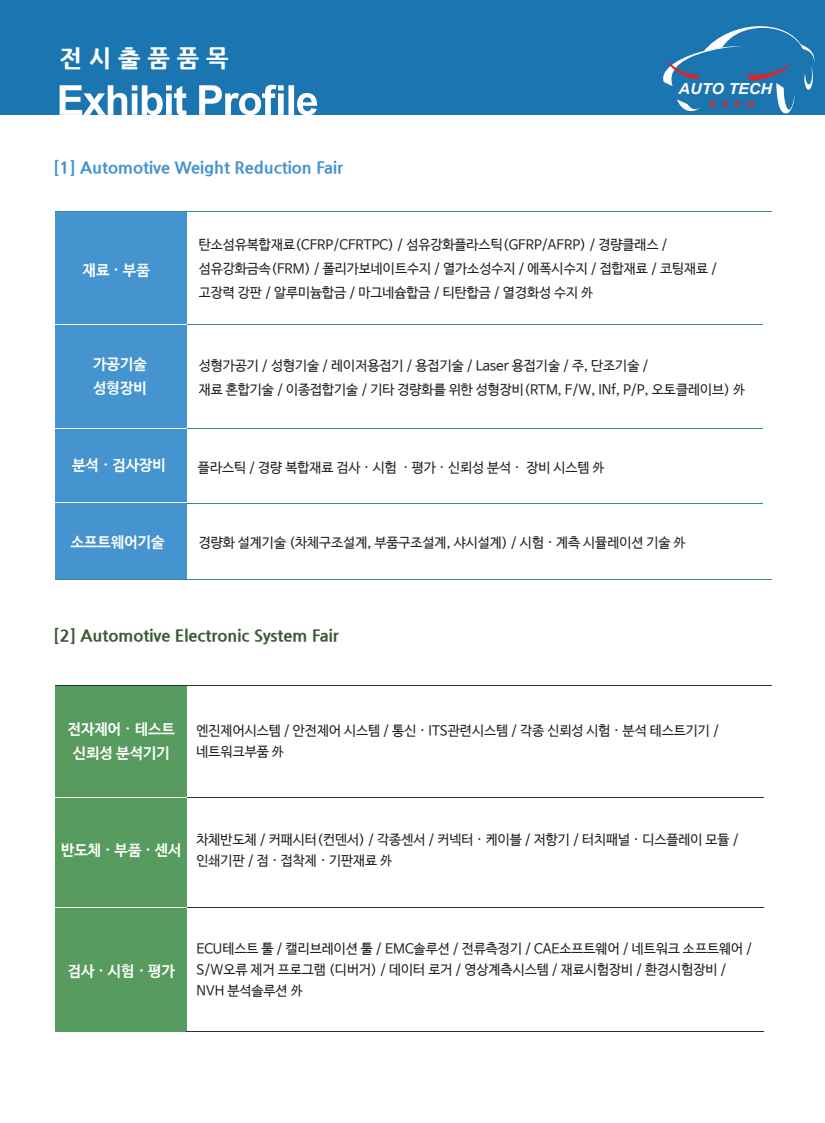
<style>
.page{position:relative;width:825px;height:1123px;background:#fff}
.page>*{position:absolute;margin:0;border:0;box-sizing:border-box;transform-origin:0 0}
.t1{font:800 24px "Nanum Gothic";color:#fff}
.t2{font:800 16.5px "Nanum Gothic";color:#395b32}
.t3{font:800 16.5px "Nanum Gothic";color:#4594cf}
.t4{font:italic 700 15.15px "Arial";color:#fff;scale:1.06 1}
.t5{font:700 15px/24px "Nanum Barun Gothic";color:#fff}
.t6{font:13.5px/21px "Nanum Barun Gothic";color:#231f20}
.t7{font:700 10.05px "Arial";color:#d92628}
</style>
<div class="page">
<div style="left:0;top:0;width:825px;height:115px;background:#1a75b1"></div>
<svg style="left:60px;top:85px;width:257px;height:30px"></svg>
<div style="left:55px;top:685px;width:132px;height:348px;background:#589b5e"></div>
<hr style="left:187px;top:1031px;width:577px;height:1px;background:#163e28">
<hr style="left:55px;top:1032px;width:132px;height:1px;background:#fff">
<hr style="left:187px;top:907px;width:577px;height:1px;background:#163e28">
<hr style="left:55px;top:907px;width:132px;height:1px;background:#fff">
<hr style="left:187px;top:797px;width:577px;height:1px;background:#163e28">
<hr style="left:55px;top:797px;width:132px;height:1px;background:#fff">
<hr style="left:55px;top:685px;width:717px;height:1px;background:#163e28">
<div style="left:55px;top:211px;width:131px;height:368px;background:#4594cf"></div>
<hr style="left:186px;top:324px;width:577px;height:1px;background:#37858f">
<hr style="left:55px;top:324px;width:131px;height:1px;background:#fff">
<hr style="left:186px;top:428px;width:577px;height:1px;background:#37858f">
<hr style="left:55px;top:428px;width:131px;height:1px;background:#fff">
<hr style="left:186px;top:503px;width:577px;height:1px;background:#37858f">
<hr style="left:55px;top:502px;width:131px;height:1px;background:#fff">
<hr style="left:55px;top:211px;width:716px;height:1px;background:#37858f">
<hr style="left:55px;top:579px;width:716px;height:1px;background:#37858f">
<svg style="left:663px;top:26px;width:152px;height:88px"></svg>
<h1 class="t1" style="left:60px;top:46px;width:170px">전 시 출 품 품 목</h1>
<p class="t3" style="left:54px;top:159px;width:291px">[1] Automotive Weight Reduction Fair</p>
<p class="t4" style="left:678px;top:79px;width:90px">AUTO TECH</p>
<p class="t7" style="left:710px;top:97px;width:46px">E X P O</p>
<p class="t5" style="left:83px;top:259px;width:68px">재료 · 부품</p>
<p class="t6" style="left:199px;top:233px;width:520px;line-height:24px">탄소섬유복합재료(CFRP/CFRTPC) / 섬유강화플라스틱(GFRP/AFRP) / 경량클래스 / 섬유강화금속(FRM) / 폴리가보네이트수지 / 열가소성수지 / 에폭시수지 / 접합재료 / 코팅재료 / 고장력 강판 / 알루미늄합금 / 마그네슘합금 / 티탄합금 / 열경화성 수지 外</p>
<p class="t5" style="left:93px;top:353px;width:55px">가공기술 성형장비</p>
<p class="t6" style="left:199px;top:355px;width:548px;line-height:24px">성형가공기 / 성형기술 / 레이저용접기 / 용접기술 / Laser 용접기술 / 주, 단조기술 /<br>재료 혼합기술 / 이종접합기술 / 기타 경량화를 위한 성형장비(RTM, F/W, INf, P/P, 오토클레이브) 外</p>
<p class="t5" style="left:72px;top:454px;width:95px">분석 · 검사장비</p>
<p class="t6" style="left:198px;top:457px;width:408px">플라스틱 / 경량 복합재료 검사 · 시험 · 평가 · 신뢰성 분석 · 장비 시스템 外</p>
<p class="t5" style="left:71px;top:530px;width:95px">소프트웨어기술</p>
<p class="t6" style="left:199px;top:532px;width:488px">경량화 설계기술 (차체구조설계, 부품구조설계, 샤시설계) / 시험 · 계측 시뮬레이션 기술 外</p>
<p class="t2" style="left:54px;top:627px;width:287px">[2] Automotive Electronic System Fair</p>
<p class="t5" style="left:68px;top:718px;width:109px;text-align:center">전자제어 · 테스트 신뢰성 분석기기</p>
<p class="t6" style="left:197px;top:721px;width:524px">엔진제어시스템 / 안전제어 시스템 / 통신 · ITS관련시스템 / 각종 신뢰성 시험 · 분석 테스트기기 / 네트워크부품 外</p>
<p class="t5" style="left:61px;top:839px;width:122px">반도체 · 부품 · 센서</p>
<p class="t6" style="left:197px;top:830px;width:544px">차체반도체 / 커패시터(컨덴서) / 각종센서 / 커넥터 · 케이블 / 저항기 / 터치패널 · 디스플레이 모듈 / 인쇄기판 / 점 · 접착제 · 기판재료 外</p>
<p class="t5" style="left:68px;top:960px;width:109px">검사 · 시험 · 평가</p>
<p class="t6" style="left:197px;top:939px;width:557px">ECU테스트 툴 / 캘리브레이션 툴 / EMC솔루션 / 전류측정기 / CAE소프트웨어 / 네트워크 소프트웨어 /<br>S/W오류 제거 프로그램 (디버거) / 데이터 로거 / 영상계측시스템 / 재료시험장비 / 환경시험장비 /<br>NVH 분석솔루션 外</p>
</div>
